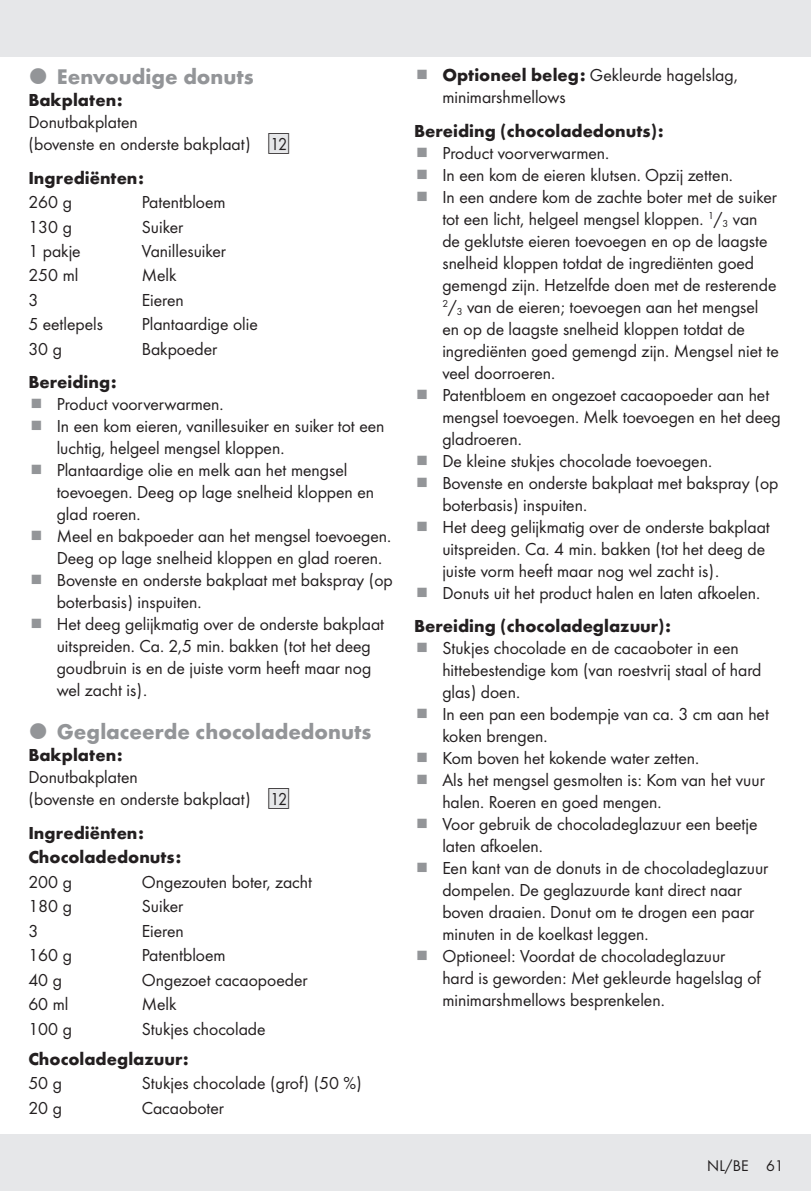
<style>
.page{position:relative;width:811px;height:1191px;background:#fff}
.page>*{position:absolute;margin:0;border:0;box-sizing:border-box;transform-origin:0 0}
.t1{font:700 22px "Futura";color:#939598}
.Body{font:18px/22px "Futura Boo";color:#231f20}
.Headline-03_SB{font:700 18px "Futura";color:#231f20}
.Body-2{font:700 18px "Futura";color:#231f20}
.Headline-03{font:700 18px "Futura";color:#231f20}
.t2{font:16px "Futura Boo";color:#231f20}
.s1{font-family:"IMP Lidl Num Box";font-size:15.8px;color:#e6e7e9}
.s2{font-family:"IMP Lidl Num Box";font-size:15.8px}
.s3{font-family:"Futura";font-weight:700}
</style>
<div class="page">
<div style="left:0;top:1134px;width:811px;height:57px;background:#e6e7e9"></div>
<div style="left:0;top:0;width:811px;height:57px;background:#e6e7e9"></div>
<p class="t1" style="left:57px;top:61px;width:199px">Eenvoudige donuts</p>
<p class="Headline-03" style="left:28px;top:87px;width:96px">Bakplaten:</p>
<p class="Body" style="left:28px;top:110px;width:263px">Donutbakplaten<br>(bovenste en onderste bakplaat) <span class="s1">[</span><span class="s2">12]</span></p>
<p class="Headline-03_SB" style="left:28px;top:164px;width:117px">Ingrediënten:</p>
<p class="Body" style="left:28px;top:190px;width:45px">260 g</p>
<p class="Body" style="left:142px;top:190px;width:85px">Patentbloem</p>
<p class="Body" style="left:28px;top:214px;width:45px">130 g</p>
<p class="Body" style="left:142px;top:214px;width:43px">Suiker</p>
<p class="Body" style="left:28px;top:239px;width:54px">1 pakje</p>
<p class="Body" style="left:142px;top:239px;width:86px">Vanillesuiker</p>
<p class="Body" style="left:28px;top:263px;width:52px">250 ml</p>
<p class="Body" style="left:142px;top:263px;width:36px">Melk</p>
<p class="Body" style="left:28px;top:288px;width:11px">3</p>
<p class="Body" style="left:142px;top:288px;width:43px">Eieren</p>
<p class="Body" style="left:28px;top:312px;width:76px">5 eetlepels</p>
<p class="Body" style="left:142px;top:312px;width:118px">Plantaardige olie</p>
<p class="Body" style="left:28px;top:337px;width:35px">30 g</p>
<p class="Body" style="left:142px;top:337px;width:77px">Bakpoeder</p>
<p class="Headline-03" style="left:28px;top:369px;width:90px">Bereiding:</p>
<p class="Body" style="left:57px;top:392px;width:166px">Product voorverwarmen.</p>
<p class="Body" style="left:57px;top:414px;width:329px">In een kom eieren, vanillesuiker en suiker tot een luchtig, helgeel mengsel kloppen.</p>
<p class="Body" style="left:57px;top:458px;width:319px">Plantaardige olie en melk aan het mengsel toevoegen. Deeg op lage snelheid kloppen en glad roeren.</p>
<p class="Body" style="left:57px;top:524px;width:334px">Meel en bakpoeder aan het mengsel toevoegen.<br>Deeg op lage snelheid kloppen en glad roeren.</p>
<p class="Body" style="left:57px;top:568px;width:338px">Bovenste en onderste bakplaat met bakspray (op boterbasis) inspuiten.</p>
<p class="Body" style="left:57px;top:612px;width:329px">Het deeg gelijkmatig over de onderste bakplaat uitspreiden. Ca. 2,5 min. bakken (tot het deeg goudbruin is en de juiste vorm heeft maar nog wel zacht is).</p>
<p class="t1" style="left:57px;top:716px;width:316px">Geglaceerde chocoladedonuts</p>
<p class="Headline-03" style="left:28px;top:742px;width:96px">Bakplaten:</p>
<p class="Body" style="left:28px;top:765px;width:263px">Donutbakplaten<br>(bovenste en onderste bakplaat) <span class="s1">[</span><span class="s2">12]</span></p>
<p class="Headline-03_SB" style="left:28px;top:819px;width:117px">Ingrediënten:</p>
<p class="Body-2" style="left:28px;top:844px;width:154px">Chocoladedonuts:</p>
<p class="Body" style="left:28px;top:869px;width:45px">200 g</p>
<p class="Body" style="left:142px;top:869px;width:172px">Ongezouten boter, zacht</p>
<p class="Body" style="left:28px;top:894px;width:45px">180 g</p>
<p class="Body" style="left:142px;top:894px;width:43px">Suiker</p>
<p class="Body" style="left:28px;top:918px;width:11px">3</p>
<p class="Body" style="left:142px;top:918px;width:43px">Eieren</p>
<p class="Body" style="left:28px;top:943px;width:45px">160 g</p>
<p class="Body" style="left:142px;top:943px;width:85px">Patentbloem</p>
<p class="Body" style="left:28px;top:967px;width:35px">40 g</p>
<p class="Body" style="left:142px;top:967px;width:167px">Ongezoet cacaopoeder</p>
<p class="Body" style="left:28px;top:992px;width:42px">60 ml</p>
<p class="Body" style="left:142px;top:992px;width:36px">Melk</p>
<p class="Body" style="left:28px;top:1016px;width:45px">100 g</p>
<p class="Body" style="left:142px;top:1016px;width:125px">Stukjes chocolade</p>
<p class="Body-2" style="left:28px;top:1045px;width:162px">Chocoladeglazuur:</p>
<p class="Body" style="left:28px;top:1071px;width:35px">50 g</p>
<p class="Body" style="left:142px;top:1071px;width:222px">Stukjes chocolade (grof) (50 %)</p>
<p class="Body" style="left:28px;top:1095px;width:35px">20 g</p>
<p class="Body" style="left:142px;top:1095px;width:84px">Cacaoboter</p>
<p class="Body" style="left:442px;top:63px;width:297px"><span class="s3">Optioneel beleg:</span> Gekleurde hagelslag, minimarshmellows</p>
<p class="Headline-03_SB" style="left:414px;top:117px;width:251px">Bereiding (chocoladedonuts):</p>
<p class="Body" style="left:442px;top:141px;width:166px">Product voorverwarmen.</p>
<p class="Body" style="left:442px;top:163px;width:290px">In een kom de eieren klutsen. Opzij zetten.</p>
<p class="Body" style="left:442px;top:185px;width:338px">In een andere kom de zachte boter met de suiker tot een licht, helgeel mengsel kloppen. <sup>1</sup>/<sub>3</sub> van de geklutste eieren toevoegen en op de laagste snelheid kloppen totdat de ingrediënten goed gemengd zijn. Hetzelfde doen met de resterende <sup>2</sup>/<sub>3</sub> van de eieren; toevoegen aan het mengsel en op de laagste snelheid kloppen totdat de ingrediënten goed gemengd zijn. Mengsel niet te veel doorroeren.</p>
<p class="Body" style="left:442px;top:383px;width:340px">Patentbloem en ongezoet cacaopoeder aan het mengsel toevoegen. Melk toevoegen en het deeg gladroeren.</p>
<p class="Body" style="left:442px;top:449px;width:269px">De kleine stukjes chocolade toevoegen.</p>
<p class="Body" style="left:442px;top:471px;width:338px">Bovenste en onderste bakplaat met bakspray (op boterbasis) inspuiten.</p>
<p class="Body" style="left:442px;top:515px;width:329px">Het deeg gelijkmatig over de onderste bakplaat uitspreiden. Ca. 4 min. bakken (tot het deeg de juiste vorm heeft maar nog wel zacht is).</p>
<p class="Body" style="left:442px;top:581px;width:317px">Donuts uit het product halen en laten afkoelen.</p>
<p class="Headline-03_SB" style="left:414px;top:613px;width:258px">Bereiding (chocoladeglazuur):</p>
<p class="Body" style="left:442px;top:636px;width:321px">Stukjes chocolade en de cacaoboter in een hittebestendige kom (van roestvrij staal of hard glas) doen.</p>
<p class="Body" style="left:442px;top:702px;width:328px">In een pan een bodempje van ca. 3 cm aan het koken brengen.</p>
<p class="Body" style="left:442px;top:746px;width:256px">Kom boven het kokende water zetten.</p>
<p class="Body" style="left:442px;top:768px;width:324px">Als het mengsel gesmolten is: Kom van het vuur halen. Roeren en goed mengen.</p>
<p class="Body" style="left:442px;top:812px;width:317px">Voor gebruik de chocoladeglazuur een beetje laten afkoelen.</p>
<p class="Body" style="left:442px;top:856px;width:327px">Een kant van de donuts in de chocoladeglazuur dompelen. De geglazuurde kant direct naar boven draaien. Donut om te drogen een paar minuten in de koelkast leggen.</p>
<p class="Body" style="left:442px;top:944px;width:320px">Optioneel: Voordat de chocoladeglazuur hard is geworden: Met gekleurde hagelslag of minimarshmellows besprenkelen.</p>
<p class="t2" style="left:707px;top:1155px;width:78px">NL/BE 61</p>
</div>
